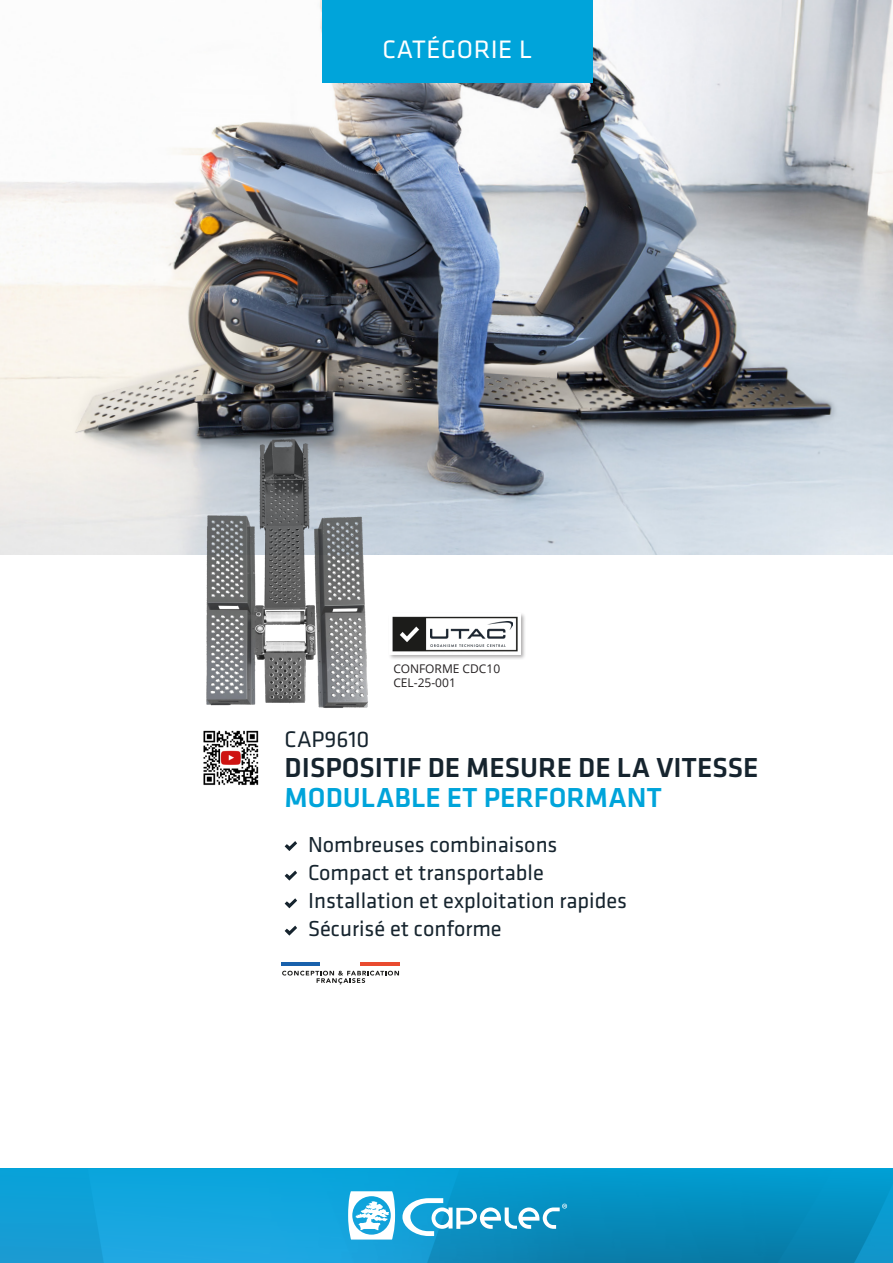
<style>
.page{position:relative;width:893px;height:1263px;background:#fff}
.page>*{position:absolute;margin:0;border:0;box-sizing:border-box;transform-origin:0 0}
.sous_titres_sommaire{font:500 28.5px "Klavika";color:#16242e}
.sous_titres_sommaire-2{font:500 28.5px "Klavika";color:#00a4da}
.PG_titre{font:26.25px "Klavika";letter-spacing:.02em;color:#fff}
.sous_titres_sommaire-3{font:23.4px "Klavika";color:#16242e}
.PG_ss_titre_1{font:22.5px "Klavika";color:#16242e}
.t1{font:12px "Open Sans";color:#231f20}
</style>
<div class="page">
<img style="left:0;top:0;width:893px;height:555px">
<div style="left:322px;top:0;width:270px;height:82px;background:#00a4da"></div>
<img style="left:0;top:1169px;width:893px;height:94px">
<svg style="left:402px;top:1198px;width:165px;height:38px"></svg>
<svg style="left:348px;top:1191px;width:47px;height:48px"></svg>
<hr style="left:281px;top:963px;width:40px;height:3px;background:#1961ac">
<hr style="left:360px;top:963px;width:40px;height:3px;background:#e94b2f">
<svg style="left:282px;top:971px;width:117px;height:13px"></svg>
<img style="left:203px;top:730px;width:55px;height:56px">
<svg style="left:285px;top:841px;width:12px;height:10px"></svg>
<svg style="left:285px;top:870px;width:12px;height:10px"></svg>
<svg style="left:285px;top:898px;width:12px;height:10px"></svg>
<svg style="left:285px;top:926px;width:12px;height:10px"></svg>
<div style="left:388px;top:612px;width:139px;height:48px;background:#231f20;opacity:.37"></div>
<img style="left:390px;top:614px;width:131px;height:40px">
<div style="left:427px;top:619px;width:88px;height:29px;background:#fff"></div>
<img style="left:430px;top:621px;width:82px;height:26px">
<img style="left:190px;top:428px;width:191px;height:280px">
<p class="PG_titre" style="left:382px;top:32px;width:151px">CATÉGORIE L</p>
<p class="t1" style="left:393px;top:660px;width:108px">CONFORME CDC10</p>
<p class="t1" style="left:393px;top:674px;width:64px">CEL-25-001</p>
<p class="sous_titres_sommaire-3" style="left:285px;top:724px;width:86px">CAP9610</p>
<p class="sous_titres_sommaire" style="left:285px;top:748px;width:475px">DISPOSITIF DE MESURE DE LA VITESSE</p>
<p class="sous_titres_sommaire-2" style="left:285px;top:778px;width:379px">MODULABLE ET PERFORMANT</p>
<p class="PG_ss_titre_1" style="left:308px;top:830px;width:251px">Nombreuses combinaisons</p>
<p class="PG_ss_titre_1" style="left:308px;top:858px;width:237px">Compact et transportable</p>
<p class="PG_ss_titre_1" style="left:308px;top:886px;width:321px">Installation et exploitation rapides</p>
<p class="PG_ss_titre_1" style="left:308px;top:914px;width:195px">Sécurisé et conforme</p>
</div>
